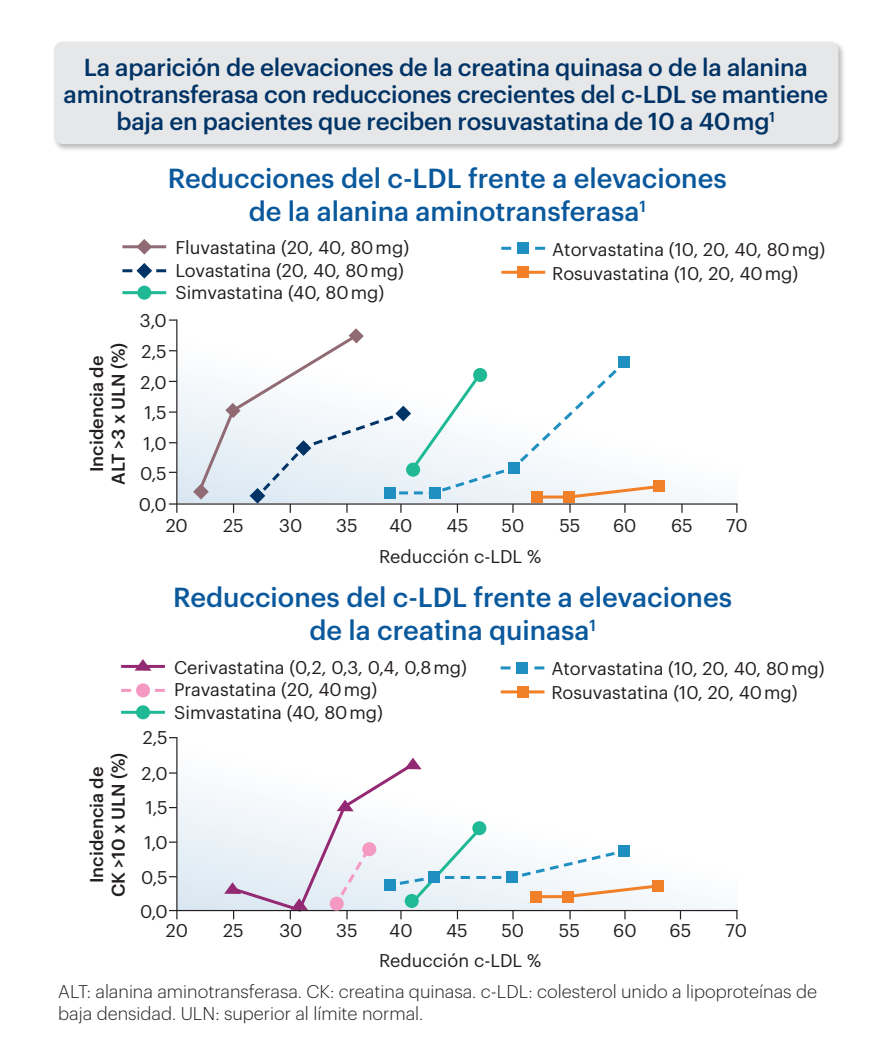
<style>
.page{position:relative;width:893px;height:1055px;background:#fff}
.page>*{position:absolute;margin:0;border:0;box-sizing:border-box;transform-origin:0 0}
.t1{font:500 27px/33.2px "Graphik";color:#0b599d;text-align:center}
.t2{font:500 24px/27px "Graphik";letter-spacing:-.01em;color:#036;text-align:center}
.t3{font:18px "Graphik";color:#231f20}
.t4{font:300 18px/21.6px "Graphik";color:#231f20}
.t5{font:500 18px/21.6px "Graphik";color:#231f20;text-align:center}
</style>
<div class="page">
<svg style="left:177px;top:319px;width:527px;height:184px"></svg>
<svg style="left:177px;top:737px;width:560px;height:173px"></svg>
<hr style="left:176px;top:319px;width:1px;height:194px;background:#231f20">
<hr style="left:176px;top:737px;width:1px;height:182px;background:#231f20">
<svg style="left:681px;top:504px;width:2px;height:9px"></svg>
<hr style="left:169px;top:503px;width:568px;height:1px;background:#231f20">
<hr style="left:169px;top:910px;width:568px;height:1px;background:#231f20">
<svg style="left:169px;top:471px;width:8px;height:2px"></svg>
<svg style="left:169px;top:319px;width:8px;height:2px"></svg>
<div style="left:52px;top:40px;width:794px;height:112px;background:#231f20;opacity:.3"></div>
<div style="left:54px;top:42px;width:784px;height:102px;background:#e6e7e9;border-radius:9px"></div>
<svg style="left:135px;top:659px;width:17px;height:11px"></svg>
<svg style="left:224px;top:757px;width:437px;height:162px"></svg>
<svg style="left:193px;top:328px;width:471px;height:185px"></svg>
<div style="left:385px;top:487px;width:11px;height:11px;background:#1f8fc2"></div>
<div style="left:429px;top:487px;width:12px;height:11px;background:#1f8fc2"></div>
<div style="left:508px;top:462px;width:11px;height:12px;background:#1f8fc2"></div>
<div style="left:619px;top:357px;width:11px;height:11px;background:#1f8fc2"></div>
<div style="left:531px;top:491px;width:11px;height:12px;background:#f28028"></div>
<div style="left:384px;top:879px;width:11px;height:11px;background:#1f8fc2"></div>
<div style="left:429px;top:871px;width:11px;height:11px;background:#1f8fc2"></div>
<div style="left:507px;top:871px;width:11px;height:11px;background:#1f8fc2"></div>
<div style="left:618px;top:845px;width:11px;height:11px;background:#1f8fc2"></div>
<div style="left:530px;top:891px;width:11px;height:11px;background:#f28028"></div>
<div style="left:562px;top:891px;width:11px;height:11px;background:#f28028"></div>
<div style="left:652px;top:880px;width:11px;height:11px;background:#f28028"></div>
<div style="left:564px;top:491px;width:11px;height:12px;background:#f28028"></div>
<div style="left:654px;top:480px;width:11px;height:11px;background:#f28028"></div>
<div style="left:473px;top:368px;width:14px;height:14px;background:#20b995;border-radius:50%"></div>
<div style="left:406px;top:462px;width:14px;height:14px;background:#20b995;border-radius:50%"></div>
<div style="left:330px;top:896px;width:14px;height:14px;background:#f499c2;border-radius:50%"></div>
<div style="left:405px;top:894px;width:14px;height:14px;background:#20b995;border-radius:50%"></div>
<div style="left:362px;top:842px;width:14px;height:14px;background:#f499c2;border-radius:50%"></div>
<div style="left:136px;top:683px;width:14px;height:14px;background:#f499c2;border-radius:50%"></div>
<div style="left:472px;top:821px;width:14px;height:14px;background:#20b995;border-radius:50%"></div>
<hr style="left:121px;top:665px;width:44px;height:3px;background:#932972">
<hr style="left:121px;top:710px;width:44px;height:3px;background:#20b995">
<hr style="left:501px;top:690px;width:43px;height:3px;background:#f28028">
<svg style="left:121px;top:689px;width:44px;height:3px"></svg>
<svg style="left:501px;top:666px;width:43px;height:3px"></svg>
<div style="left:517px;top:662px;width:11px;height:11px;background:#1f8fc2"></div>
<div style="left:517px;top:686px;width:11px;height:11px;background:#f28028"></div>
<div style="left:136px;top:705px;width:14px;height:14px;background:#20b995;border-radius:50%"></div>
<hr style="left:122px;top:245px;width:44px;height:3px;background:#906b73">
<hr style="left:122px;top:291px;width:44px;height:3px;background:#20b995">
<hr style="left:501px;top:271px;width:44px;height:3px;background:#f28028">
<svg style="left:501px;top:247px;width:44px;height:3px"></svg>
<svg style="left:136px;top:239px;width:16px;height:16px"></svg>
<svg style="left:122px;top:263px;width:44px;height:15px"></svg>
<div style="left:518px;top:243px;width:11px;height:11px;background:#1f8fc2"></div>
<div style="left:518px;top:267px;width:11px;height:11px;background:#f28028"></div>
<div style="left:137px;top:286px;width:14px;height:14px;background:#20b995;border-radius:50%"></div>
<p class="t2" style="left:64px;top:51px;width:766px">La aparición de elevaciones de la creatina quinasa o de la alanina aminotransferasa con reducciones crecientes del c-LDL se mantiene baja en pacientes que reciben rosuvastatina de 10 a 40 mg<sup>1</sup></p>
<p class="t1" style="left:168px;top:159px;width:560px">Reducciones del c-LDL frente a elevaciones de la alanina aminotransferasa<sup>1</sup></p>
<p class="t5" style="left:84px;top:485px;width:144px;rotate:-90deg">Incidencia de<br>ALT &gt;3 x ULN (%)</p>
<p class="t5" style="left:84px;top:897px;width:146px;rotate:-90deg">Incidencia de<br>CK &gt;10 x ULN (%)</p>
<p class="t3" style="left:140px;top:307px;width:29px">3,0</p>
<p class="t3" style="left:142px;top:338px;width:27px">2,5</p>
<p class="t3" style="left:141px;top:369px;width:28px">2,0</p>
<p class="t3" style="left:145px;top:399px;width:24px">1,5</p>
<p class="t3" style="left:144px;top:430px;width:25px">1,0</p>
<p class="t3" style="left:140px;top:459px;width:28px">0,5</p>
<p class="t3" style="left:139px;top:491px;width:29px">0,0</p>
<p class="t3" style="left:175px;top:234px;width:235px">Fluvastatina (20, 40, 80 mg)</p>
<p class="t3" style="left:175px;top:279px;width:210px">Simvastatina (40, 80 mg)</p>
<p class="t3" style="left:175px;top:256px;width:230px">Lovastatina (20, 40, 80 mg)</p>
<p class="t3" style="left:552px;top:236px;width:275px">Atorvastatina (10, 20, 40, 80 mg)</p>
<p class="t3" style="left:552px;top:259px;width:248px">Rosuvastatina (10, 20, 40 mg)</p>
<p class="t3" style="left:166px;top:511px;width:24px">20</p>
<p class="t3" style="left:223px;top:511px;width:22px">25</p>
<p class="t3" style="left:279px;top:511px;width:25px">30</p>
<p class="t3" style="left:336px;top:511px;width:23px">35</p>
<p class="t3" style="left:389px;top:511px;width:25px">40</p>
<p class="t3" style="left:447px;top:511px;width:23px">45</p>
<p class="t3" style="left:502px;top:511px;width:24px">50</p>
<p class="t3" style="left:559px;top:511px;width:23px">55</p>
<p class="t3" style="left:613px;top:511px;width:25px">60</p>
<p class="t3" style="left:671px;top:511px;width:23px">65</p>
<p class="t3" style="left:726px;top:511px;width:23px">70</p>
<p class="t3" style="left:379px;top:542px;width:164px">Reducción c-LDL %</p>
<p class="t1" style="left:173px;top:578px;width:560px">Reducciones del c-LDL frente a elevaciones de la creatina quinasa<sup>1</sup></p>
<p class="t3" style="left:143px;top:724px;width:27px">2,5</p>
<p class="t3" style="left:142px;top:759px;width:28px">2,0</p>
<p class="t3" style="left:146px;top:794px;width:24px">1,5</p>
<p class="t3" style="left:145px;top:829px;width:25px">1,0</p>
<p class="t3" style="left:141px;top:863px;width:28px">0,5</p>
<p class="t3" style="left:140px;top:897px;width:29px">0,0</p>
<p class="t3" style="left:174px;top:653px;width:294px">Cerivastatina (0,2, 0,3, 0,4, 0,8 mg)</p>
<p class="t3" style="left:174px;top:699px;width:210px">Simvastatina (40, 80 mg)</p>
<p class="t3" style="left:174px;top:676px;width:205px">Pravastatina (20, 40 mg)</p>
<p class="t3" style="left:552px;top:655px;width:275px">Atorvastatina (10, 20, 40, 80 mg)</p>
<p class="t3" style="left:552px;top:679px;width:248px">Rosuvastatina (10, 20, 40 mg)</p>
<p class="t3" style="left:166px;top:917px;width:24px">20</p>
<p class="t3" style="left:223px;top:917px;width:22px">25</p>
<p class="t3" style="left:279px;top:917px;width:25px">30</p>
<p class="t3" style="left:336px;top:917px;width:23px">35</p>
<p class="t3" style="left:389px;top:917px;width:25px">40</p>
<p class="t3" style="left:446px;top:917px;width:23px">45</p>
<p class="t3" style="left:501px;top:917px;width:24px">50</p>
<p class="t3" style="left:559px;top:917px;width:23px">55</p>
<p class="t3" style="left:613px;top:917px;width:25px">60</p>
<p class="t3" style="left:670px;top:917px;width:23px">65</p>
<p class="t3" style="left:726px;top:917px;width:23px">70</p>
<p class="t3" style="left:379px;top:947px;width:164px">Reducción c-LDL %</p>
<p class="t4" style="left:58px;top:979px;width:760px">ALT: alanina aminotransferasa. CK: creatina quinasa. c-LDL: colesterol unido a lipoproteínas de baja densidad. ULN: superior al límite normal.</p>
</div>
